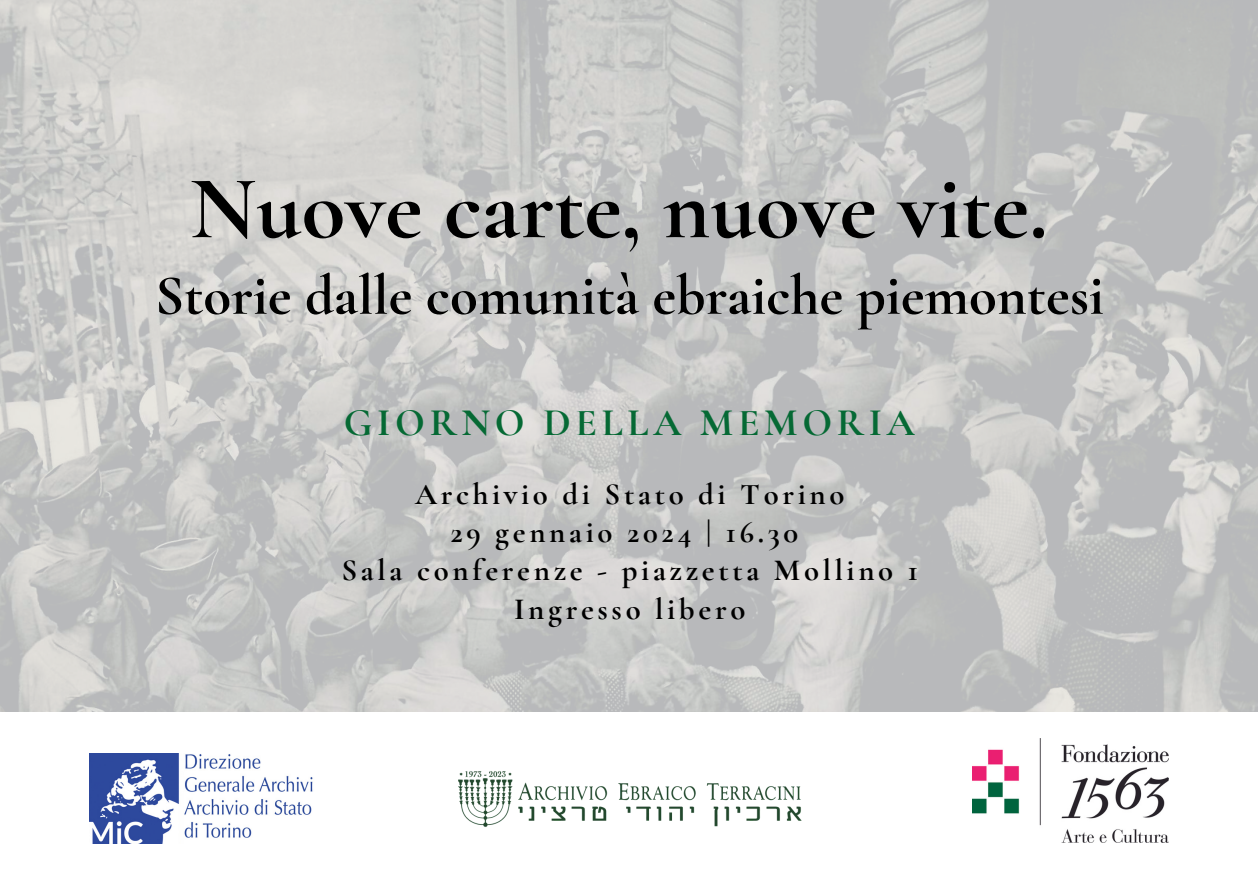
<style>
.page{position:relative;width:1258px;height:894px;background:#fff}
.page>*{position:absolute;margin:0;border:0;box-sizing:border-box;transform-origin:0 0}
.t1{font:700 90px "Cormorant Garamond";color:#000}
.t2{font:700 57px "Cormorant Garamond";color:#000}
.t3{font:700 39px "Cormorant Garamond";letter-spacing:.12em;color:#056934}
.t4{font:700 30.6px "Cormorant Garamond";letter-spacing:.12em;color:#000}
</style>
<div class="page">
<img style="left:0;top:0;width:1258px;height:711px">
<img style="left:89px;top:753px;width:224px;height:90px">
<img style="left:411px;top:643px;width:438px;height:184px">
<img style="left:972px;top:738px;width:196px;height:104px">
<p class="t1" style="left:190px;top:154px;width:859px">Nuove carte, nuove vite.</p>
<p class="t2" style="left:155px;top:261px;width:950px">Storie dalle comunità ebraiche piemontesi</p>
<p class="t3" style="left:344px;top:399px;width:572px">GIORNO DELLA MEMORIA</p>
<p class="t4" style="left:415px;top:475px;width:431px">Archivio di Stato di Torino</p>
<p class="t4" style="left:450px;top:513px;width:349px">29 gennaio 2024 | 16.30</p>
<p class="t4" style="left:341px;top:551px;width:578px">Sala conferenze - piazzetta Mollino 1</p>
<p class="t4" style="left:514px;top:590px;width:233px">Ingresso libero</p>
</div>
